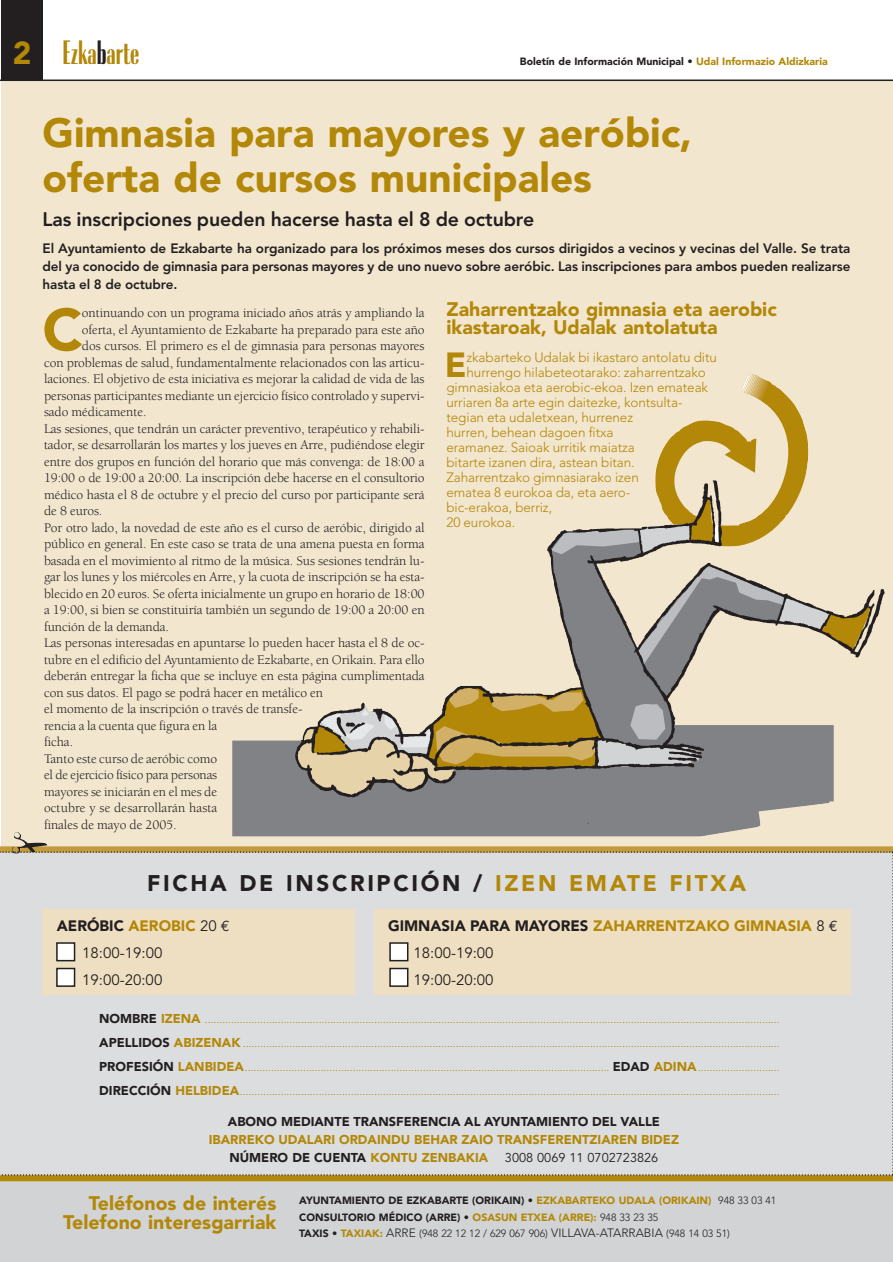
<style>
.page{position:relative;width:893px;height:1263px;background:#fff}
.page>*{position:absolute;margin:0;border:0;box-sizing:border-box;transform-origin:0 0}
.t1{font:900 58.65px "Avenir";color:#b38707}
.t2{font:900 40.5px/45px "Avenir";color:#b38707}
.t3{font:700 condensed 35.4px "Radiant";color:#b38707}
.t4{font:900 34.65px "Avenir";color:#b38707}
.t5{font:900 22.5px "Avenir";letter-spacing:.12em;color:#231f20}
.t6{font:900 19.5px/19.5px "Avenir";color:#b38707;text-align:right}
.t7{font:800 19.5px "Avenir";letter-spacing:-.005em;color:#231f20}
.t8{font:15px/27px "Avenir";color:#231f20}
.t9{font:13.5px "Berkeley";letter-spacing:-.005em;color:#231f20}
.t10{font:300 13.5px "Avenir";letter-spacing:-.005em;color:#b38707}
.t11{font:800 13.5px/18px "Avenir";letter-spacing:-.005em;color:#231f20;text-align:justify}
.t12{font:900 12.75px/18px "Avenir";color:#b38707}
.t13{font:900 12.75px "Avenir";color:#231f20}
.t14{font:12.75px "Avenir";color:#231f20}
.t15{font:10.5px "Avenir";color:#b38707}
.t16{font:900 10.5px/16.2px "Avenir";color:#231f20}
.s1{font-family:"Avenir";font-weight:900;font-stretch:normal;font-size:31.5px}
.s2{color:#231f20}
.s3{color:#b38707}
.s4{font-weight:900}
.s5{font-weight:900;color:#b38707}
.s6{font-family:"Euro Mono"}
.s7{font-weight:900;font-size:12.75px;color:#231f20}
.s8{font-weight:900;font-size:12.75px}
.s9{font-weight:300}
.s10{font-weight:300;font-size:12px}
</style>
<div class="page">
<div style="left:1px;top:80px;width:892px;height:1182px;background:#f2e6cf"></div>
<hr style="left:1px;top:80px;width:892px;height:1px;background:#231f20">
<div style="left:1px;top:0;width:42px;height:80px;background:#231f20"></div>
<div style="left:1px;top:1180px;width:892px;height:82px;background:#d1d3d4"></div>
<div style="left:1px;top:1175px;width:892px;height:6px;background:#b38707"></div>
<div style="left:232px;top:740px;width:529px;height:92px;background:#808285"></div>
<svg style="left:655px;top:384px;width:154px;height:95px"></svg>
<svg style="left:737px;top:374px;width:35px;height:36px"></svg>
<img style="left:296px;top:479px;width:589px;height:345px">
<svg style="left:1px;top:832px;width:892px;height:344px"></svg>
<div style="left:390px;top:943px;width:18px;height:18px;background:#fff"></div>
<div style="left:389px;top:942px;width:19px;height:19px;border:2px solid #231f20"></div>
<div style="left:390px;top:969px;width:18px;height:17px;background:#fff"></div>
<div style="left:389px;top:968px;width:19px;height:19px;border:2px solid #231f20"></div>
<div style="left:57px;top:943px;width:18px;height:18px;background:#fff"></div>
<div style="left:56px;top:942px;width:19px;height:19px;border:2px solid #231f20"></div>
<div style="left:57px;top:969px;width:18px;height:17px;background:#fff"></div>
<div style="left:56px;top:968px;width:19px;height:19px;border:2px solid #231f20"></div>
<h3 class="t3" style="left:13px;top:40px;width:128px"><span class="s1">2</span> Ezka<span class="s2">b</span>arte</h3>
<p class="t16" style="left:520px;top:54px;width:309px">Boletín de Información Municipal • <span class="s3">Udal Informazio Aldizkaria</span></p>
<h2 class="t2" style="left:43px;top:114px;width:651px">Gimnasia para mayores y aeróbic, oferta de cursos municipales</h2>
<h3 class="t7" style="left:43px;top:211px;width:493px">Las inscripciones pueden hacerse hasta el 8 de octubre</h3>
<p class="t11" style="left:43px;top:240px;width:809px">El Ayuntamiento de Ezkabarte ha organizado para los próximos meses dos cursos dirigidos a vecinos y vecinas del Valle. Se trata del ya conocido de gimnasia para personas mayores y de uno nuevo sobre aeróbic. Las inscripciones para ambos pueden realizarse hasta el 8 de octubre.</p>
<h1 class="t1" style="left:42px;top:306px;width:42px">C</h1>
<p class="t9" style="left:82px;top:308px;width:344px">ontinuando con un programa iniciado años atrás y ampliando la</p>
<p class="t9" style="left:82px;top:324px;width:344px">oferta, el Ayuntamiento de Ezkabarte ha preparado para este año</p>
<p class="t9" style="left:82px;top:341px;width:344px">dos cursos. El primero es el de gimnasia para personas mayores</p>
<p class="t9" style="left:44px;top:357px;width:382px">con problemas de salud, fundamentalmente relacionados con las articu-</p>
<p class="t9" style="left:44px;top:374px;width:382px">laciones. El objetivo de esta iniciativa es mejorar la calidad de vida de las</p>
<p class="t9" style="left:44px;top:390px;width:382px">personas participantes mediante un ejercicio físico controlado y supervi-</p>
<p class="t9" style="left:44px;top:407px;width:104px">sado médicamente.</p>
<p class="t9" style="left:44px;top:423px;width:382px">Las sesiones, que tendrán un carácter preventivo, terapéutico y rehabili-</p>
<p class="t9" style="left:44px;top:440px;width:382px">tador, se desarrollarán los martes y los jueves en Arre, pudiéndose elegir</p>
<p class="t9" style="left:44px;top:456px;width:382px">entre dos grupos en función del horario que más convenga: de 18:00 a</p>
<p class="t9" style="left:44px;top:473px;width:382px">19:00 o de 19:00 a 20:00. La inscripción debe hacerse en el consultorio</p>
<p class="t9" style="left:44px;top:489px;width:382px">médico hasta el 8 de octubre y el precio del curso por participante será</p>
<p class="t9" style="left:44px;top:506px;width:60px">de 8 euros.</p>
<p class="t9" style="left:44px;top:522px;width:382px">Por otro lado, la novedad de este año es el curso de aeróbic, dirigido al</p>
<p class="t9" style="left:44px;top:539px;width:382px">público en general. En este caso se trata de una amena puesta en forma</p>
<p class="t9" style="left:44px;top:555px;width:382px">basada en el movimiento al ritmo de la música. Sus sesiones tendrán lu-</p>
<p class="t9" style="left:44px;top:572px;width:382px">gar los lunes y los miércoles en Arre, y la cuota de inscripción se ha esta-</p>
<p class="t9" style="left:44px;top:588px;width:382px">blecido en 20 euros. Se oferta inicialmente un grupo en horario de 18:00</p>
<p class="t9" style="left:44px;top:605px;width:382px">a 19:00, si bien se constituiría también un segundo de 19:00 a 20:00 en</p>
<p class="t9" style="left:44px;top:621px;width:127px">función de la demanda.</p>
<p class="t9" style="left:44px;top:638px;width:382px">Las personas interesadas en apuntarse lo pueden hacer hasta el 8 de oc-</p>
<p class="t9" style="left:44px;top:654px;width:382px">tubre en el edificio del Ayuntamiento de Ezkabarte, en Orikain. Para ello</p>
<p class="t9" style="left:44px;top:671px;width:382px">deberán entregar la ficha que se incluye en esta página cumplimentada</p>
<p class="t9" style="left:44px;top:687px;width:281px">con sus datos. El pago se podrá hacer en metálico en</p>
<p class="t9" style="left:44px;top:704px;width:260px">el momento de la inscripción o través de transfe-</p>
<p class="t9" style="left:44px;top:720px;width:175px">rencia a la cuenta que figura en la</p>
<p class="t9" style="left:44px;top:737px;width:31px">ficha.</p>
<p class="t9" style="left:44px;top:753px;width:175px">Tanto este curso de aeróbic como</p>
<p class="t9" style="left:44px;top:770px;width:175px">el de ejercicio físico para personas</p>
<p class="t9" style="left:44px;top:786px;width:175px">mayores se iniciarán en el mes de</p>
<p class="t9" style="left:44px;top:803px;width:175px">octubre y se desarrollarán hasta</p>
<p class="t9" style="left:44px;top:819px;width:134px">finales de mayo de 2005.</p>
<h3 class="t6" style="left:446px;top:302px;width:332px;line-height:18px;text-align:left">Zaharrentzako gimnasia eta aerobic ikastaroak, Udalak antolatuta</h3>
<h3 class="t4" style="left:445px;top:351px;width:23px">E</h3>
<p class="t10" style="left:466px;top:352px;width:252px">zkabarteko Udalak bi ikastaro antolatu ditu</p>
<p class="t10" style="left:466px;top:367px;width:241px">hurrengo hilabeteotarako: zaharrentzako</p>
<p class="t10" style="left:446px;top:382px;width:263px">gimnasiakoa eta aerobic-ekoa. Izen emateak</p>
<p class="t10" style="left:446px;top:397px;width:238px">urriaren 8a arte egin daitezke, kontsulta-</p>
<p class="t10" style="left:446px;top:412px;width:188px">tegian eta udaletxean, hurrenez</p>
<p class="t10" style="left:446px;top:427px;width:169px">hurren, behean dagoen fitxa</p>
<p class="t10" style="left:446px;top:442px;width:190px">eramanez. Saioak urritik maiatza</p>
<p class="t10" style="left:446px;top:457px;width:190px">bitarte izanen dira, astean bitan.</p>
<p class="t10" style="left:446px;top:472px;width:194px">Zaharrentzako gimnasiarako izen</p>
<p class="t10" style="left:446px;top:487px;width:185px">ematea 8 eurokoa da, eta aero-</p>
<p class="t10" style="left:446px;top:502px;width:107px">bic-erakoa, berriz,</p>
<p class="t10" style="left:446px;top:517px;width:70px">20 eurokoa.</p>
<h3 class="t5" style="left:147px;top:874px;width:600px">FICHA DE INSCRIPCIÓN / <span class="s3">IZEN EMATE FITXA</span></h3>
<p class="t8" style="left:82px;top:914px;width:149px;text-indent:-26px"><span class="s4">AERÓBIC</span> <span class="s5">AEROBIC</span> 20 <span class="s6">€<br></span>18:00-19:00<br>19:00-20:00</p>
<p class="t8" style="left:413px;top:914px;width:426px;text-indent:-26px"><span class="s4">GIMNASIA PARA MAYORES</span> <span class="s5">ZAHARRENTZAKO GIMNASIA</span> 8 <span class="s6">€<br></span>18:00-19:00<br>19:00-20:00</p>
<p class="t15" style="left:99px;top:1015px;width:682px"><span class="s7">NOMBRE</span> <span class="s8">IZENA</span> .....................................................................................................................................................................................................</p>
<p class="t15" style="left:99px;top:1039px;width:682px"><span class="s7">APELLIDOS</span> <span class="s8">ABIZENAK</span> ........................................................................................................................................................................................</p>
<p class="t15" style="left:99px;top:1063px;width:682px"><span class="s7">PROFESIÓN</span> <span class="s8">LANBIDEA</span>............................................................................................................................. <span class="s7">EDAD</span> <span class="s8">ADINA</span>............................</p>
<p class="t15" style="left:99px;top:1087px;width:682px"><span class="s7">DIRECCIÓN</span> <span class="s8">HELBIDEA</span>.........................................................................................................................................................................................</p>
<p class="t13" style="left:228px;top:1116px;width:433px">ABONO MEDIANTE TRANSFERENCIA AL AYUNTAMIENTO DEL VALLE</p>
<p class="t12" style="left:229px;top:1131px;width:451px;text-indent:-21px">IBARREKO UDALARI ORDAINDU BEHAR ZAIO TRANSFERENTZIAREN BIDEZ<br><span class="s2">NÚMERO DE CUENTA</span> KONTU ZENBAKIA</p>
<p class="t14" style="left:505px;top:1152px;width:155px">3008 0069 11 0702723826</p>
<h3 class="t6" style="left:63px;top:1195px;width:215px">Teléfonos de interés<br>Telefono interesgarriak</h3>
<p class="t16" style="left:299px;top:1194px;width:479px">AYUNTAMIENTO DE EZKABARTE (ORIKAIN) • <span class="s3">EZKABARTEKO UDALA (ORIKAIN)</span> <span class="s9">948 33 03 41<br></span>CONSULTORIO MÉDICO (ARRE) • <span class="s3">OSASUN ETXEA (ARRE):</span> <span class="s9">948 33 23 35<br></span>TAXIS • <span class="s3">TAXIAK:</span> <span class="s10">ARRE</span> <span class="s9">(948 22 12 12 / 629 067 906)</span> <span class="s10">VILLAVA-ATARRABIA</span> <span class="s9">(948 14 03 51)</span></p>
</div>
